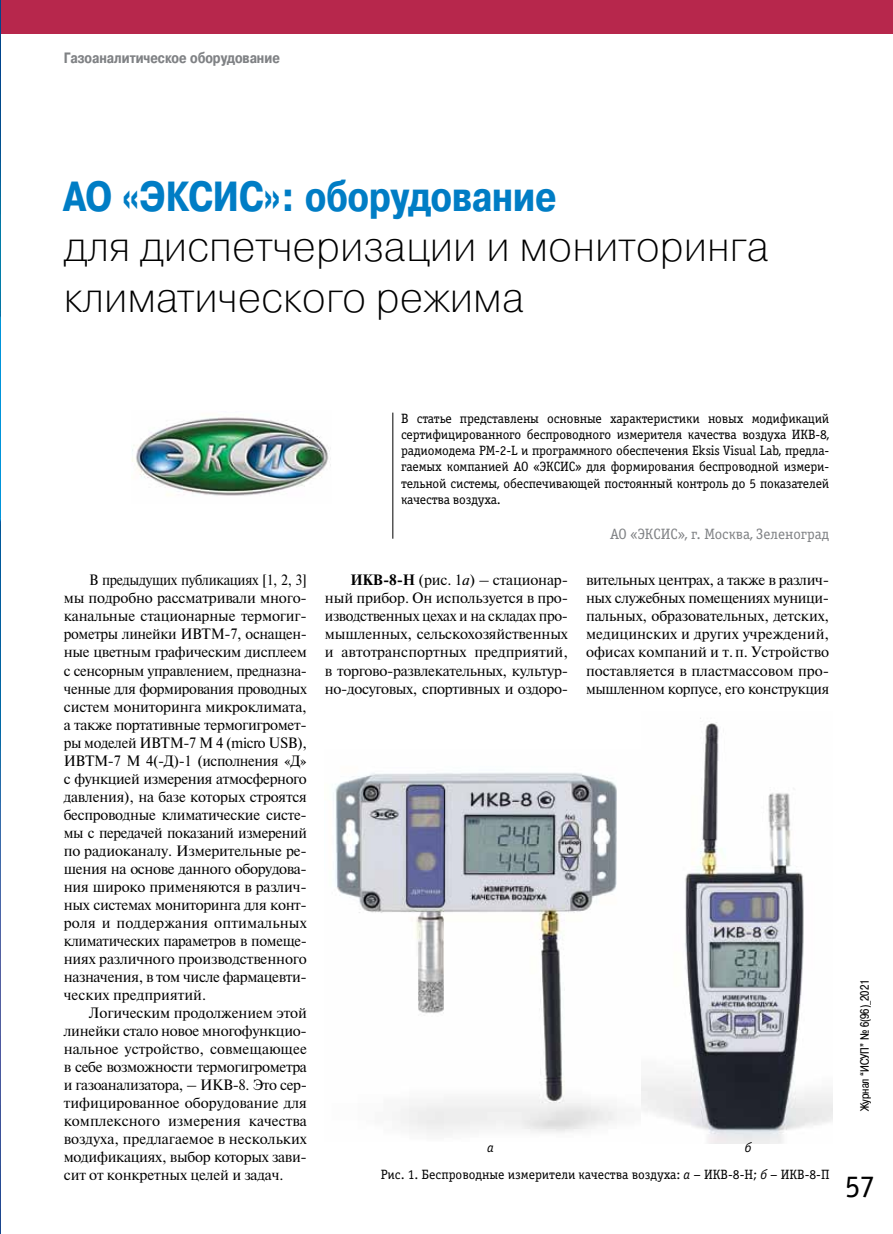
<style>
.page{position:relative;width:893px;height:1234px;background:#fff}
.page>*{position:absolute;margin:0;border:0;box-sizing:border-box;transform-origin:0 0}
.t1{font:42px/50.4px "Pragmatica Light C";color:#000}
.t2{font:700 42px "Pragmatica Cond C";color:#007dc5}
.t3{font:31.5px "Officina Serif Book C";color:#000}
.t4{font:15px/18px "Newton";letter-spacing:-.02em;color:#000;text-align:justify}
.t5{font:15px/18px "Newton";letter-spacing:-.02em;color:#000;text-align:justify;scale:.92 1}
.t6{font:700 15px "Pragmatica Cond C";color:#808285}
.t7{font:15px "Officina Serif Book C";color:#808285}
.t8{font:13.5px/16.2px "Officina Serif Book C";letter-spacing:-.01em;color:#000;text-align:justify}
.t9{font:italic 13.5px "Officina Serif Book C";color:#000}
.t10{font:12px "Pragmatica Cond C";color:#000}
.s1{font-weight:700}
.s2{font-style:italic}
</style>
<div class="page">
<div style="left:0;top:0;width:893px;height:34px;background:#b7274c"></div>
<hr style="left:393px;top:412px;width:1px;height:126px;background:#000">
<img style="left:132px;top:417px;width:199px;height:79px">
<img style="left:333px;top:772px;width:284px;height:361px">
<img style="left:641px;top:718px;width:192px;height:425px">
<img style="left:0;top:0;width:1px;height:1233px">
<p class="t6" style="left:64px;top:50px;width:218px">Газоаналитическое оборудование</p>
<h1 class="t2" style="left:64px;top:173px;width:494px">АО «ЭКСИС»: оборудование</h1>
<h1 class="t1" style="left:64px;top:222px;width:707px">для диспетчеризации и мониторинга климатического режима</h1>
<p class="t5" style="left:64px;top:570px;width:266px;text-indent:26px">В предыдущих публикациях [1, 2, 3] мы подробно рассматривали много‑ канальные стационарные термогиг‑ рометры линейки ИВТМ‑7, оснащен‑ ные цветным графическим дисплеем с сенсорным управлением, предназна‑ ченные для формирования проводных систем мониторинга микроклимата, а также портативные термогигромет‑ ры моделей ИВТМ‑7 М 4 (micro USB), ИВТМ‑7 М 4(-Д)-1 (исполнения «Д» с функцией измерения атмосферного давления), на базе которых строятся беспроводные климатические систе‑ мы с передачей показаний измерений по радиоканалу. Измерительные ре‑ шения на основе данного оборудова‑ ния широко применяются в различ‑ ных системах мониторинга для конт‑ роля и поддержания оптимальных климатических параметров в помеще‑ ниях различного производственного назначения, в том числе фармацевти‑ ческих предприятий.</p>
<p class="t4" style="left:64px;top:1002px;width:245px;text-indent:26px">Логическим продолжением этой линейки стало новое многофункцио‑ нальное устройство, совмещающее в себе возможности термогигрометра и газоанализатора, – ИКВ‑8. Это сер‑ тифицированное оборудование для комплексного измерения качества воздуха, предлагаемое в нескольких модификациях, выбор которых зави‑ сит от конкретных целей и задач.</p>
<p class="t8" style="left:401px;top:410px;width:430px">В статье представлены основные характеристики новых модификаций сертифицированного беспроводного измерителя качества воздуха ИКВ‑8, радиомодема РМ‑2‑L и программного обеспечения Eksis Visual Lab, предла‑ гаемых компанией АО «ЭКСИС» для формирования беспроводной измери‑ тельной системы, обеспечивающей постоянный контроль до 5 показателей качества воздуха.</p>
<p class="t7" style="left:610px;top:525px;width:221px">АО «ЭКСИС», г. Москва, Зеленоград</p>
<p class="t4" style="left:325px;top:570px;width:245px;text-indent:26px"><span class="s1">ИКВ‑8‑Н</span> (рис. 1<span class="s2">а</span>) – стационар‑ ный прибор. Он используется в про‑ изводственных цехах и на складах про‑ мышленных, сельскохозяйственных и автотранспортных предприятий, в торгово‑развлекательных, культур‑ но-досуговых, спортивных и оздоро‑</p>
<p class="t4" style="left:586px;top:570px;width:245px">вительных центрах, а также в различ‑ ных служебных помещениях муници‑ пальных, образовательных, детских, медицинских и других учреждений, офисах компаний и т.п. Устройство поставляется в пластмассовом про‑ мышленном корпусе, его конструкция</p>
<p class="t9" style="left:487px;top:1139px;width:8px">а</p>
<p class="t9" style="left:745px;top:1139px;width:8px">б</p>
<p class="t8" style="left:381px;top:1166px;width:450px">Рис. 1. Беспроводные измерители качества воздуха: <span class="s2">а</span> – ИКВ‑8‑Н; <span class="s2">б</span> – ИКВ‑8‑П</p>
<p class="t10" style="left:858px;top:1110px;width:133px;rotate:-90deg">Журнал “ИСУП” № 6(96)_2021</p>
<h2 class="t3" style="left:845px;top:1168px;width:32px">57</h2>
</div>
